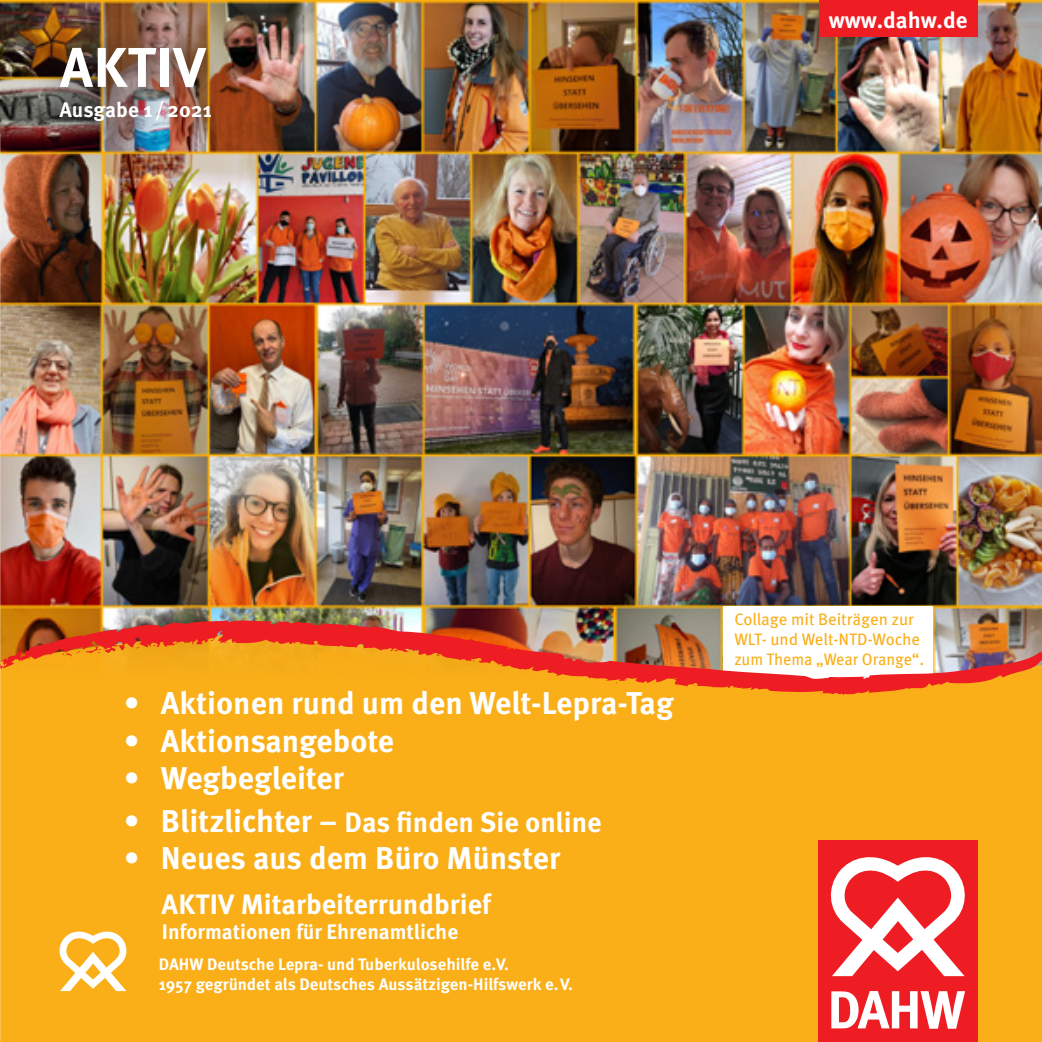
<style>
.page{position:relative;width:1042px;height:1042px;background:#fff}
.page>*{position:absolute;margin:0;border:0;box-sizing:border-box;transform-origin:0 0}
.Bildlegende{font:700 56px "Meta OT";letter-spacing:.01em;color:#fff}
.t1{font:700 31.5px "Meta OT";color:#fff}
.Bildlegende-2{font:700 28px "Meta OT";color:#fff}
.t2{font:700 22.75px "Meta OT";color:#fff}
.Bildlegende-3{font:700 21px "Meta OT";color:#fff}
.t3{font:700 16.62px "Meta OT";color:#fff}
.t4{font:16.62px/19.9px "Meta OT";color:#faaf18}
.t5{font:16.62px "Meta OT";color:#faaf18;scale:.96 1}
.s1{font-size:31.5px}
</style>
<div class="page">
<img style="left:0;top:0;width:1042px;height:618px">
<div style="left:723px;top:606px;width:209px;height:73px;background:#fff"></div>
<div style="left:0;top:696px;width:1042px;height:346px;background:#faaf18"></div>
<img style="left:0;top:618px;width:1042px;height:78px">
<svg style="left:75px;top:650px;width:6px;height:3px"></svg>
<svg style="left:98px;top:649px;width:4px;height:4px"></svg>
<svg style="left:136px;top:646px;width:4px;height:3px"></svg>
<div style="left:818px;top:840px;width:159px;height:202px;background:#ee1d23"></div>
<svg style="left:830px;top:857px;width:135px;height:119px"></svg>
<svg style="left:831px;top:991px;width:134px;height:37px"></svg>
<svg style="left:57px;top:928px;width:72px;height:63px"></svg>
<div style="left:35px;top:20px;width:201px;height:126px;background:#231f20;opacity:.75"></div>
<div style="left:819px;top:0;width:158px;height:36px;background:#ee1d23"></div>
<p class="Bildlegende" style="left:60px;top:32px;width:147px">AKTIV</p>
<p class="Bildlegende-3" style="left:60px;top:96px;width:154px">Ausgabe 1 /2021</p>
<p class="t2" style="left:828px;top:6px;width:140px">www.dahw.de</p>
<p class="t1" style="left:124px;top:683px;width:551px">• Aktionen rund um den Welt-Lepra-Tag</p>
<p class="t1" style="left:124px;top:721px;width:271px">• Aktionsangebote</p>
<p class="t1" style="left:124px;top:758px;width:221px">• Wegbegleiter</p>
<p class="Bildlegende-2" style="left:124px;top:804px;width:479px"><span class="s1">• Blitzlichter –</span> Das finden Sie online</p>
<p class="t1" style="left:124px;top:838px;width:437px">• Neues aus dem Büro Münster</p>
<p class="Bildlegende-2" style="left:161px;top:887px;width:331px">AKTIV Mitarbeiterrundbrief</p>
<p class="Bildlegende-3" style="left:162px;top:919px;width:298px">Informationen für Ehrenamtliche</p>
<p class="t3" style="left:159px;top:953px;width:351px">DAHW Deutsche Lepra- und Tuberkulosehilfe e.V.</p>
<p class="t3" style="left:159px;top:973px;width:416px">1957 gegründet als Deutsches Aussätzigen-Hilfswerk e.V.</p>
<p class="t4" style="left:734px;top:610px;width:187px">Collage mit Beiträgen zur<br>WLT- und Welt-NTD-Woche</p>
<p class="t5" style="left:734px;top:649px;width:199px">zum Thema „Wear Orange“.</p>
</div>
